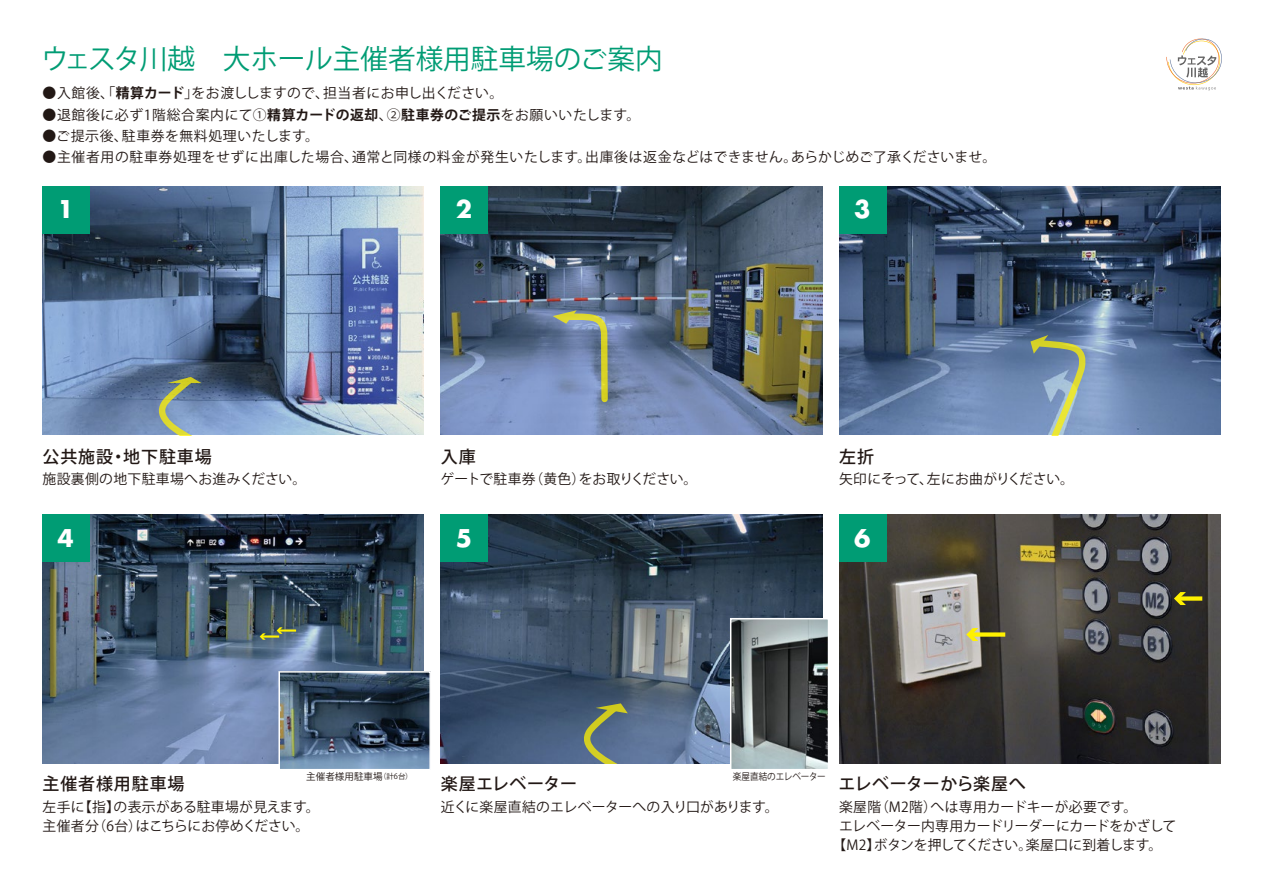
<style>
.page{position:relative;width:1263px;height:893px;background:#fff}
.page>*{position:absolute;margin:0;border:0;box-sizing:border-box;transform-origin:0 0}
.t1{font:27.6px "Koz Go Pro";color:#009c74}
.t2{font:700 23.85px "Futura Std";color:#fff}
.t3{font:500 16.95px "Koz Go Pro";letter-spacing:.05em;color:#221815}
.t4{font:500 16.95px "Koz Go Pro";color:#221815}
.t5{font:500 16.95px "Koz Go Pro";letter-spacing:.02em;color:#221815}
.t6{font:13.8px/19.2px "Koz Go Pro";letter-spacing:.02em;color:#221815}
.t7{font:13.8px "Koz Go Pro";letter-spacing:.045em;color:#221815}
.t8{font:13.8px "Koz Go Pro";letter-spacing:.05em;color:#221815}
.t9{font:13.8px "Koz Go Pro";letter-spacing:-.015em;color:#221815}
.t10{font:13.8px "Koz Go Pro";letter-spacing:-.01em;color:#221815}
.t11{font:13.8px "Koz Go Pro";color:#221815}
.t12{font:13.8px "Koz Go Pro";letter-spacing:-.005em;color:#221815}
.t13{font:9.6px "Koz Go Pr 6 N";color:#221815}
.t14{font:9.6px "Koz Go Pr 6 N";color:#221815;scale:.9 1}
.s1{font-weight:700}
.s2{font-size:7.5px}
</style>
<div class="page">
<svg style="left:1166px;top:39px;width:56px;height:51px"></svg>
<img style="left:43px;top:186px;width:381px;height:249px">
<img style="left:441px;top:186px;width:381px;height:249px">
<img style="left:839px;top:186px;width:381px;height:249px">
<img style="left:43px;top:514px;width:381px;height:249px">
<img style="left:441px;top:514px;width:381px;height:249px">
<img style="left:280px;top:673px;width:149px;height:95px">
<div style="left:278px;top:671px;width:153px;height:99px;border:1px solid #fff"></div>
<img style="left:839px;top:514px;width:381px;height:249px">
<div style="left:839px;top:514px;width:47px;height:48px;background:#009c74"></div>
<div style="left:441px;top:514px;width:47px;height:48px;background:#009c74"></div>
<div style="left:43px;top:514px;width:47px;height:48px;background:#009c74"></div>
<div style="left:839px;top:186px;width:47px;height:47px;background:#009c74"></div>
<div style="left:441px;top:186px;width:47px;height:47px;background:#009c74"></div>
<div style="left:43px;top:186px;width:47px;height:47px;background:#009c74"></div>
<img style="left:733px;top:621px;width:93px;height:146px">
<div style="left:730px;top:618px;width:99px;height:152px;border:2px solid #fff"></div>
<svg style="left:153px;top:374px;width:48px;height:61px;background:#819594"></svg>
<svg style="left:578px;top:702px;width:50px;height:61px;background:#6a7b74"></svg>
<svg style="left:1030px;top:335px;width:61px;height:100px;background:#8aa0a6"></svg>
<svg style="left:553px;top:309px;width:58px;height:96px;background:#84949e"></svg>
<hr style="left:262px;top:635px;width:17px;height:3px;background:#fff100">
<svg style="left:260px;top:633px;width:6px;height:7px"></svg>
<hr style="left:279px;top:629px;width:17px;height:3px;background:#fff100">
<svg style="left:277px;top:627px;width:6px;height:7px"></svg>
<div style="left:971px;top:632px;width:34px;height:5px;background:#fff100"></div>
<svg style="left:966px;top:628px;width:12px;height:13px"></svg>
<div style="left:1178px;top:596px;width:24px;height:5px;background:#fff100"></div>
<svg style="left:1174px;top:592px;width:12px;height:13px"></svg>
<h1 class="t1" style="left:41px;top:41px;width:623px">ウェスタ川越　大ホール主催者様用駐車場のご案内</h1>
<p class="t6" style="left:43px;top:84px;width:462px">●入館後、「<span class="s1">精算カード</span>」をお渡ししますので、担当者にお申し出ください。</p>
<p class="t8" style="left:43px;top:106px;width:599px">●退館後に必ず1階総合案内にて①<span class="s1">精算カードの返却</span>、②<span class="s1">駐車券のご提示</span>をお願いいたします。</p>
<p class="t8" style="left:43px;top:127px;width:278px">●ご提示後、駐車券を無料処理いたします。</p>
<p class="t7" style="left:43px;top:148px;width:955px">●主催者用の駐車券処理をせずに出庫した場合、通常と同様の料金が発生いたします。出庫後は返金などはできません。あらかじめご了承くださいませ。</p>
<h2 class="t2" style="left:57px;top:193px;width:18px">1</h2>
<h2 class="t2" style="left:456px;top:193px;width:18px">2</h2>
<h2 class="t2" style="left:854px;top:193px;width:18px">3</h2>
<p class="t3" style="left:43px;top:445px;width:171px">公共施設・地下駐車場</p>
<p class="t6" style="left:43px;top:470px;width:265px">施設裏側の地下駐車場へお進みください。</p>
<p class="t3" style="left:441px;top:445px;width:36px">入庫</p>
<p class="t11" style="left:441px;top:470px;width:258px">ゲートで駐車券（黄色）をお取りください。</p>
<p class="t3" style="left:839px;top:445px;width:36px">左折</p>
<p class="t12" style="left:839px;top:470px;width:236px">矢印にそって、左にお曲がりください。</p>
<h2 class="t2" style="left:57px;top:522px;width:18px">4</h2>
<h2 class="t2" style="left:456px;top:522px;width:18px">5</h2>
<h2 class="t2" style="left:854px;top:522px;width:18px">6</h2>
<p class="t13" style="left:306px;top:771px;width:108px">主催者様用駐車場<span class="s2">（計6台）</span></p>
<p class="t14" style="left:733px;top:771px;width:105px">楽屋直結のエレベーター</p>
<p class="t3" style="left:43px;top:773px;width:144px">主催者様用駐車場</p>
<p class="t6" style="left:43px;top:798px;width:279px">左手に【指】の表示がある駐車場が見えます。主催者分（6台）はこちらにお停めください。</p>
<p class="t5" style="left:441px;top:773px;width:138px">楽屋エレベーター</p>
<p class="t6" style="left:441px;top:798px;width:339px">近くに楽屋直結のエレベーターへの入り口があります。</p>
<p class="t4" style="left:839px;top:773px;width:189px">エレベーターから楽屋へ</p>
<p class="t6" style="left:839px;top:798px;width:300px">楽屋階（M2階）へは専用カードキーが必要です。</p>
<p class="t10" style="left:839px;top:817px;width:339px">エレベーター内専用カードリーダーにカードをかざして</p>
<p class="t9" style="left:832px;top:836px;width:331px">【M2】ボタンを押してください。楽屋口に到着します。</p>
</div>
